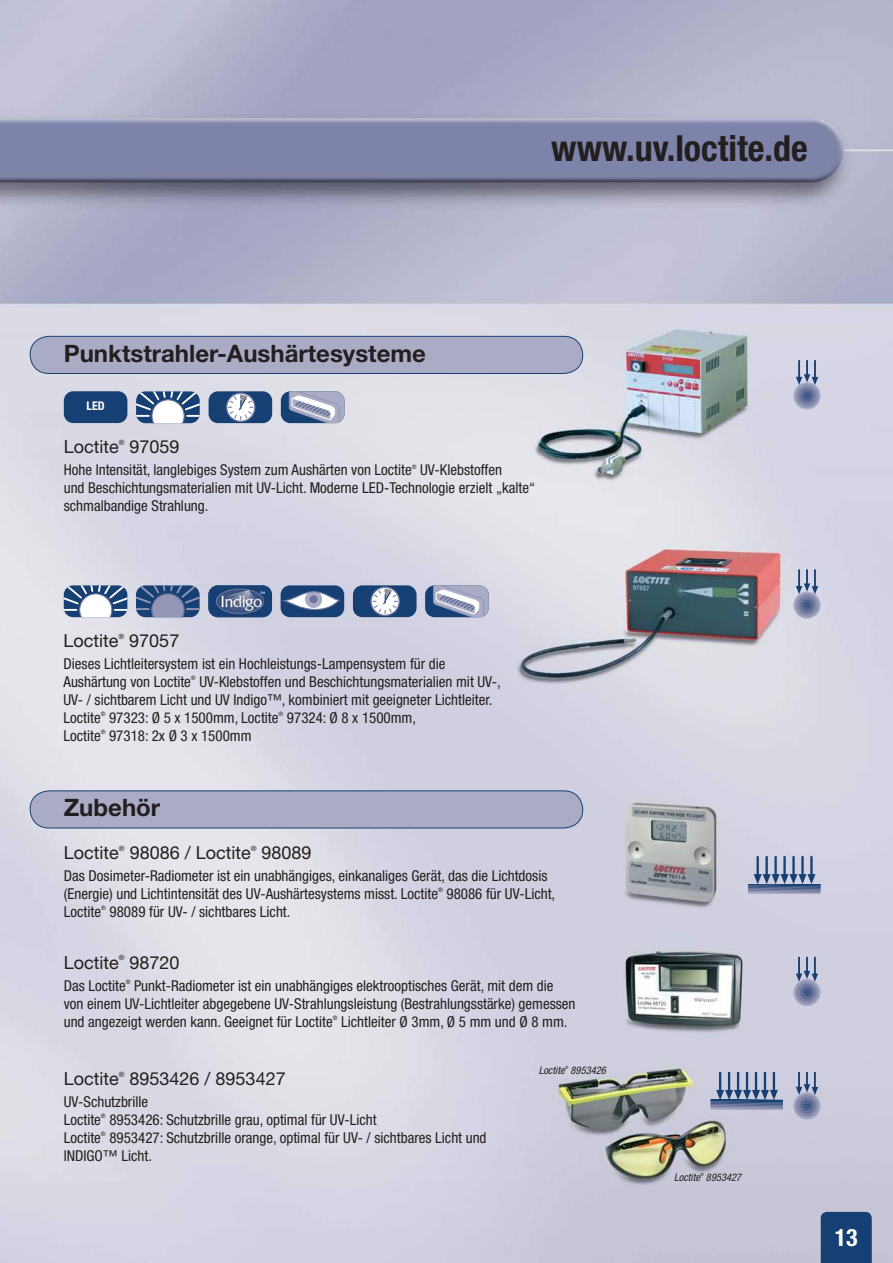
<style>
.page{position:relative;width:893px;height:1263px;background:#fff}
.page>*{position:absolute;margin:0;border:0;box-sizing:border-box;transform-origin:0 0}
.t1{font:700 condensed 36px "Helvetica Neue LT Pro";color:#231f20}
.t2{font:700 24px "Helvetica Neue LT Pro";color:#231f20}
.t3{font:700 condensed 24px "Helvetica Neue LT Pro";color:#fff}
.t4{font:18px "Helvetica Neue LT Pro";color:#231f20}
.t5{font:condensed 15px/18px "Helvetica Neue LT Pro";color:#231f20}
.t6{font:700 condensed 12px "Helvetica Neue LT Pro";color:#fff}
.t7{font:italic condensed 10.5px "Helvetica Neue LT Pro";color:#231f20}
.t8{font:7.2px "Helvetica Neue LT Pro";color:#231f20}
.t9{font:condensed 6px "Helvetica Neue LT Pro";color:#231f20}
.t10{font:italic condensed 4.2px "Helvetica Neue LT Pro";color:#231f20}
</style>
<div class="page">
<img style="left:0;top:0;width:893px;height:1263px">
<div style="left:821px;top:1212px;width:51px;height:51px;background:#164074"></div>
<svg style="left:748px;top:857px;width:72px;height:37px;background:#8c99b7"></svg>
<svg style="left:710px;top:1072px;width:73px;height:37px;background:#8795b3"></svg>
<svg style="left:793px;top:360px;width:27px;height:49px"></svg>
<svg style="left:793px;top:569px;width:27px;height:50px"></svg>
<svg style="left:793px;top:957px;width:27px;height:49px"></svg>
<svg style="left:793px;top:1072px;width:27px;height:47px"></svg>
<div style="left:64px;top:391px;width:63px;height:32px;background:#164074;border-radius:9px"></div>
<svg style="left:136px;top:585px;width:64px;height:32px;background:#546c95"></svg>
<svg style="left:64px;top:585px;width:63px;height:32px"></svg>
<img style="left:208px;top:585px;width:64px;height:32px;border-radius:9px">
<div style="left:281px;top:585px;width:63px;height:32px;background:#164074;border-radius:9px"></div>
<svg style="left:283px;top:591px;width:57px;height:19px"></svg>
<div style="left:309px;top:595px;width:9px;height:8px;background:#6b759c;border-radius:50%"></div>
<div style="left:209px;top:391px;width:63px;height:32px;background:#164074;border-radius:9px"></div>
<div style="left:226px;top:392px;width:30px;height:30px;border:1px solid #6b759c;border-radius:50%"></div>
<svg style="left:228px;top:393px;width:26px;height:27px"></svg>
<div style="left:353px;top:585px;width:63px;height:32px;background:#164074;border-radius:9px"></div>
<div style="left:370px;top:587px;width:30px;height:29px;border:1px solid #6b759c;border-radius:50%"></div>
<svg style="left:372px;top:587px;width:26px;height:27px"></svg>
<div style="left:281px;top:391px;width:63px;height:32px;background:#164074;border-radius:9px"></div>
<svg style="left:288px;top:391px;width:56px;height:32px;background:#9aa3bd"></svg>
<div style="left:425px;top:585px;width:64px;height:32px;background:#164074;border-radius:9px"></div>
<svg style="left:433px;top:585px;width:56px;height:32px;background:#9ca5be"></svg>
<svg style="left:29px;top:336px;width:554px;height:38px;background:#a2a7c0"></svg>
<svg style="left:29px;top:790px;width:554px;height:39px;background:#a2a7c0"></svg>
<svg style="left:136px;top:391px;width:64px;height:32px"></svg>
<h1 class="t1" style="left:551px;top:136px;width:258px">www.uv.loctite.de</h1>
<h2 class="t2" style="left:64px;top:345px;width:364px">Punktstrahler-Aushärtesysteme</h2>
<p class="t6" style="left:87px;top:402px;width:20px">LED</p>
<p class="t4" style="left:64px;top:440px;width:57px">Loctite</p>
<p class="t8" style="left:119px;top:440px;width:7px">®</p>
<p class="t4" style="left:130px;top:440px;width:52px">97059</p>
<p class="t5" style="left:64px;top:463px;width:349px">Hohe Intensität, langlebiges System zum Aushärten von Loctite</p>
<p class="t9" style="left:412px;top:464px;width:6px">®</p>
<p class="t5" style="left:64px;top:463px;width:473px;text-indent:356px">UV-Klebstoffen<br>und Beschichtungsmaterialien mit UV-Licht. Moderne LED-Technologie erzielt „kalte“ schmalbandige Strahlung.</p>
<p class="t4" style="left:64px;top:634px;width:57px">Loctite</p>
<p class="t8" style="left:119px;top:634px;width:7px">®</p>
<p class="t4" style="left:129px;top:634px;width:52px">97057</p>
<p class="t5" style="left:64px;top:656px;width:383px">Dieses Lichtleitersystem ist ein Hochleistungs-Lampensystem für die<br>Aushärtung von Loctite</p>
<p class="t9" style="left:191px;top:676px;width:6px">®</p>
<p class="t5" style="left:64px;top:674px;width:439px;text-indent:136px">UV-Klebstoffen und Beschichtungsmaterialien mit UV-,<br>UV- / sichtbarem Licht und UV Indigo™, kombiniert mit geeigneter Lichtleiter.<br>Loctite</p>
<p class="t9" style="left:101px;top:712px;width:6px">®</p>
<p class="t5" style="left:109px;top:710px;width:171px">97323: Ø 5 x 1500mm, Loctite</p>
<p class="t9" style="left:278px;top:712px;width:6px">®</p>
<p class="t5" style="left:287px;top:710px;width:131px">97324: Ø 8 x 1500mm,</p>
<p class="t5" style="left:64px;top:728px;width:39px">Loctite</p>
<p class="t9" style="left:101px;top:730px;width:6px">®</p>
<p class="t5" style="left:109px;top:728px;width:144px">97318: 2x Ø 3 x 1500mm</p>
<h2 class="t2" style="left:64px;top:799px;width:98px">Zubehör</h2>
<p class="t4" style="left:64px;top:846px;width:57px">Loctite</p>
<p class="t8" style="left:119px;top:845px;width:7px">®</p>
<p class="t4" style="left:130px;top:846px;width:123px">98086 / Loctite</p>
<p class="t8" style="left:251px;top:845px;width:7px">®</p>
<p class="t4" style="left:262px;top:846px;width:52px">98089</p>
<p class="t5" style="left:64px;top:868px;width:485px">Das Dosimeter-Radiometer ist ein unabhängiges, einkanaliges Gerät, das die Lichtdosis (Energie) und Lichtintensität des UV-Aushärtesystems misst. Loctite</p>
<p class="t9" style="left:438px;top:888px;width:6px">®</p>
<p class="t5" style="left:446px;top:886px;width:110px">98086 für UV-Licht,</p>
<p class="t5" style="left:64px;top:904px;width:39px">Loctite</p>
<p class="t9" style="left:101px;top:906px;width:6px">®</p>
<p class="t5" style="left:110px;top:904px;width:182px">98089 für UV- / sichtbares Licht.</p>
<p class="t4" style="left:64px;top:956px;width:57px">Loctite</p>
<p class="t8" style="left:119px;top:955px;width:7px">®</p>
<p class="t4" style="left:130px;top:956px;width:52px">98720</p>
<p class="t5" style="left:64px;top:978px;width:63px">Das Loctite</p>
<p class="t9" style="left:126px;top:980px;width:6px">®</p>
<p class="t5" style="left:64px;top:978px;width:513px;text-indent:70px">Punkt-Radiometer ist ein unabhängiges elektrooptisches Gerät, mit dem die von einem UV-Lichtleiter abgegebene UV-Strahlungsleistung (Bestrahlungsstärke) gemessen und angezeigt werden kann. Geeignet für Loctite</p>
<p class="t9" style="left:333px;top:1016px;width:6px">®</p>
<p class="t5" style="left:341px;top:1014px;width:228px">Lichtleiter Ø 3mm, Ø 5 mm und Ø 8 mm.</p>
<p class="t4" style="left:64px;top:1072px;width:57px">Loctite</p>
<p class="t8" style="left:119px;top:1072px;width:7px">®</p>
<p class="t4" style="left:130px;top:1072px;width:158px">8953426 / 8953427</p>
<p class="t5" style="left:64px;top:1094px;width:86px">UV-Schutzbrille<br>Loctite</p>
<p class="t9" style="left:101px;top:1114px;width:6px">®</p>
<p class="t5" style="left:109px;top:1112px;width:269px">8953426: Schutzbrille grau, optimal für UV-Licht</p>
<p class="t5" style="left:64px;top:1130px;width:39px">Loctite</p>
<p class="t9" style="left:101px;top:1132px;width:6px">®</p>
<p class="t5" style="left:64px;top:1130px;width:424px;text-indent:46px">8953427: Schutzbrille orange, optimal für UV- / sichtbares Licht und<br>INDIGO™ Licht.</p>
<p class="t7" style="left:539px;top:1066px;width:28px">Loctite</p>
<p class="t10" style="left:565px;top:1066px;width:5px">®</p>
<p class="t7" style="left:570px;top:1066px;width:37px">8953426</p>
<p class="t7" style="left:674px;top:1174px;width:28px">Loctite</p>
<p class="t10" style="left:700px;top:1173px;width:5px">®</p>
<p class="t7" style="left:706px;top:1174px;width:37px">8953427</p>
<h2 class="t3" style="left:835px;top:1229px;width:25px">13</h2>
</div>
